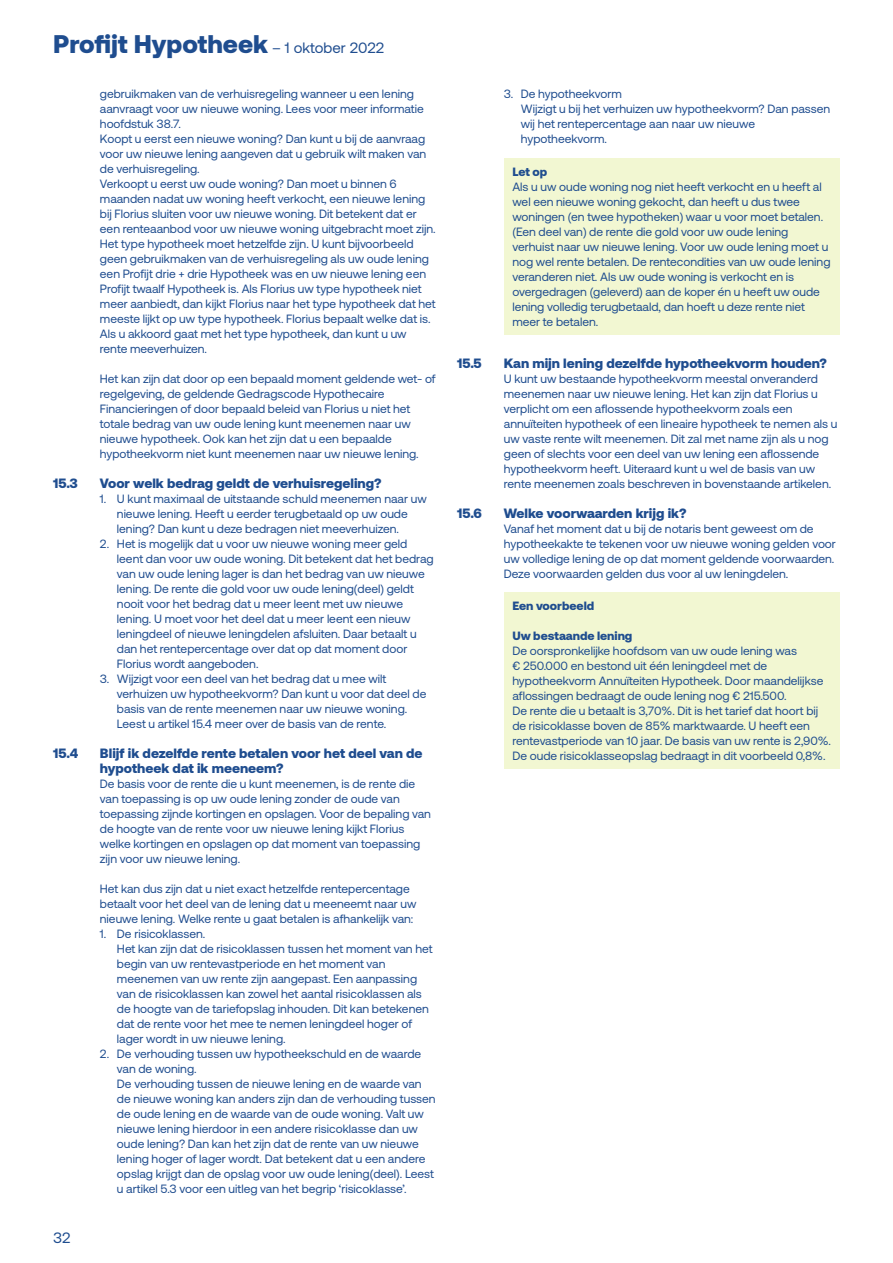
<style>
.page{position:relative;width:893px;height:1263px;background:#fff}
.page>*{position:absolute;margin:0;border:0;box-sizing:border-box;transform-origin:0 0}
.t1{font:900 25.5px "Aeonik";color:#1f4d8f}
.t2{font:15px "Aeonik";color:#1f4d8f}
.t3{font:900 13.5px/15px "Aeonik";color:#1f4d8f}
.t4{font:12px/15px "Aeonik";color:#1f4d8f}
.t5{font:900 12px "Aeonik";color:#1f4d8f}
.s1{font-weight:400;font-size:15px}
</style>
<div class="page">
<div style="left:504px;top:159px;width:336px;height:176px;background:#f2f7d2"></div>
<div style="left:504px;top:592px;width:336px;height:176px;background:#f2f7d2"></div>
<h1 class="t1" style="left:53px;top:29px;width:333px">Profijt Hypotheek <span class="s1">– 1 oktober 2022</span></h1>
<p class="t4" style="left:100px;top:87px;width:337px">gebruikmaken van de verhuisregeling wanneer u een lening aanvraagt voor uw nieuwe woning. Lees voor meer informatie hoofdstuk 38.7.<br>Koopt u eerst een nieuwe woning? Dan kunt u bij de aanvraag voor uw nieuwe lening aangeven dat u gebruik wilt maken van de verhuisregeling.<br>Verkoopt u eerst uw oude woning? Dan moet u binnen 6 maanden nadat uw woning heeft verkocht, een nieuwe lening bij Florius sluiten voor uw nieuwe woning. Dit betekent dat er een renteaanbod voor uw nieuwe woning uitgebracht moet zijn.<br>Het type hypotheek moet hetzelfde zijn. U kunt bijvoorbeeld geen gebruikmaken van de verhuisregeling als uw oude lening een Profijt drie + drie Hypotheek was en uw nieuwe lening een Profijt twaalf Hypotheek is. Als Florius uw type hypotheek niet meer aanbiedt, dan kijkt Florius naar het type hypotheek dat het meeste lijkt op uw type hypotheek. Florius bepaalt welke dat is.<br>Als u akkoord gaat met het type hypotheek, dan kunt u uw rente meeverhuizen.</p>
<p class="t4" style="left:100px;top:372px;width:337px">Het kan zijn dat door op een bepaald moment geldende wet- of regelgeving, de geldende Gedragscode Hypothecaire Financieringen of door bepaald beleid van Florius u niet het totale bedrag van uw oude lening kunt meenemen naar uw nieuwe hypotheek. Ook kan het zijn dat u een bepaalde hypotheekvorm niet kunt meenemen naar uw nieuwe lening.</p>
<p class="t3" style="left:53px;top:476px;width:26px">15.3</p>
<p class="t3" style="left:100px;top:476px;width:283px">Voor welk bedrag geldt de verhuisregeling?</p>
<p class="t4" style="left:117px;top:492px;width:311px;text-indent:-17px">1. U kunt maximaal de uitstaande schuld meenemen naar uw nieuwe lening. Heeft u eerder terugbetaald op uw oude lening? Dan kunt u deze bedragen niet meeverhuizen.</p>
<p class="t4" style="left:117px;top:537px;width:318px;text-indent:-17px">2. Het is mogelijk dat u voor uw nieuwe woning meer geld leent dan voor uw oude woning. Dit betekent dat het bedrag van uw oude lening lager is dan het bedrag van uw nieuwe lening. De rente die gold voor uw oude lening(deel) geldt nooit voor het bedrag dat u meer leent met uw nieuwe lening. U moet voor het deel dat u meer leent een nieuw leningdeel of nieuwe leningdelen afsluiten. Daar betaalt u dan het rentepercentage over dat op dat moment door Florius wordt aangeboden.</p>
<p class="t4" style="left:117px;top:672px;width:311px;text-indent:-17px">3. Wijzigt voor een deel van het bedrag dat u mee wilt verhuizen uw hypotheekvorm? Dan kunt u voor dat deel de basis van de rente meenemen naar uw nieuwe woning.<br>Leest u artikel 15.4 meer over de basis van de rente.</p>
<p class="t3" style="left:53px;top:746px;width:27px">15.4</p>
<p class="t3" style="left:100px;top:746px;width:324px">Blijf ik dezelfde rente betalen voor het deel van de hypotheek dat ik meeneem?</p>
<p class="t4" style="left:100px;top:777px;width:333px">De basis voor de rente die u kunt meenemen, is de rente die van toepassing is op uw oude lening zonder de oude van toepassing zijnde kortingen en opslagen. Voor de bepaling van de hoogte van de rente voor uw nieuwe lening kijkt Florius welke kortingen en opslagen op dat moment van toepassing zijn voor uw nieuwe lening.</p>
<p class="t4" style="left:100px;top:882px;width:318px">Het kan dus zijn dat u niet exact hetzelfde rentepercentage betaalt voor het deel van de lening dat u meeneemt naar uw nieuwe lening. Welke rente u gaat betalen is afhankelijk van:</p>
<p class="t4" style="left:117px;top:927px;width:317px;text-indent:-17px">1. De risicoklassen.<br>Het kan zijn dat de risicoklassen tussen het moment van het begin van uw rentevastperiode en het moment van meenemen van uw rente zijn aangepast. Een aanpassing van de risicoklassen kan zowel het aantal risicoklassen als de hoogte van de tariefopslag inhouden. Dit kan betekenen dat de rente voor het mee te nemen leningdeel hoger of lager wordt in uw nieuwe lening.</p>
<p class="t4" style="left:117px;top:1047px;width:320px;text-indent:-17px">2. De verhouding tussen uw hypotheekschuld en de waarde van de woning.<br>De verhouding tussen de nieuwe lening en de waarde van de nieuwe woning kan anders zijn dan de verhouding tussen de oude lening en de waarde van de oude woning. Valt uw nieuwe lening hierdoor in een andere risicoklasse dan uw oude lening? Dan kan het zijn dat de rente van uw nieuwe lening hoger of lager wordt. Dat betekent dat u een andere opslag krijgt dan de opslag voor uw oude lening(deel). Leest u artikel 5.3 voor een uitleg van het begrip ‘risicoklasse’.</p>
<p class="t2" style="left:53px;top:1229px;width:19px">32</p>
<p class="t4" style="left:521px;top:87px;width:311px;text-indent:-17px">3. De hypotheekvorm<br>Wijzigt u bij het verhuizen uw hypotheekvorm? Dan passen wij het rentepercentage aan naar uw nieuwe hypotheekvorm.</p>
<p class="t5" style="left:512px;top:165px;width:36px">Let op</p>
<p class="t4" style="left:512px;top:180px;width:320px">Als u uw oude woning nog niet heeft verkocht en u heeft al wel een nieuwe woning gekocht, dan heeft u dus twee woningen (en twee hypotheken) waar u voor moet betalen. (Een deel van) de rente die gold voor uw oude lening verhuist naar uw nieuwe lening. Voor uw oude lening moet u nog wel rente betalen. De rentecondities van uw oude lening veranderen niet. Als uw oude woning is verkocht en is overgedragen (geleverd) aan de koper én u heeft uw oude lening volledig terugbetaald, dan hoeft u deze rente niet meer te betalen.</p>
<p class="t3" style="left:457px;top:356px;width:26px">15.5</p>
<p class="t3" style="left:504px;top:356px;width:325px">Kan mijn lening dezelfde hypotheekvorm houden?</p>
<p class="t4" style="left:504px;top:372px;width:335px">U kunt uw bestaande hypotheekvorm meestal onveranderd meenemen naar uw nieuwe lening. Het kan zijn dat Florius u verplicht om een aflossende hypotheekvorm zoals een annuïteiten hypotheek of een lineaire hypotheek te nemen als u uw vaste rente wilt meenemen. Dit zal met name zijn als u nog geen of slechts voor een deel van uw lening een aflossende hypotheekvorm heeft. Uiteraard kunt u wel de basis van uw rente meenemen zoals beschreven in bovenstaande artikelen.</p>
<p class="t3" style="left:457px;top:506px;width:26px">15.6</p>
<p class="t3" style="left:504px;top:506px;width:184px">Welke voorwaarden krijg ik?</p>
<p class="t4" style="left:504px;top:522px;width:334px">Vanaf het moment dat u bij de notaris bent geweest om de hypotheekakte te tekenen voor uw nieuwe woning gelden voor uw volledige lening de op dat moment geldende voorwaarden.<br>Deze voorwaarden gelden dus voor al uw leningdelen.</p>
<p class="t5" style="left:512px;top:598px;width:83px">Een voorbeeld</p>
<p class="t5" style="left:512px;top:628px;width:122px">Uw bestaande lening</p>
<p class="t4" style="left:512px;top:643px;width:320px">De oorspronkelijke hoofdsom van uw oude lening was<br>€ 250.000 en bestond uit één leningdeel met de hypotheekvorm Annuïteiten Hypotheek. Door maandelijkse aflossingen bedraagt de oude lening nog € 215.500.<br>De rente die u betaalt is 3,70%. Dit is het tarief dat hoort bij de risicoklasse boven de 85% marktwaarde. U heeft een rentevastperiode van 10 jaar. De basis van uw rente is 2,90%.<br>De oude risicoklasseopslag bedraagt in dit voorbeeld 0,8%.</p>
</div>
